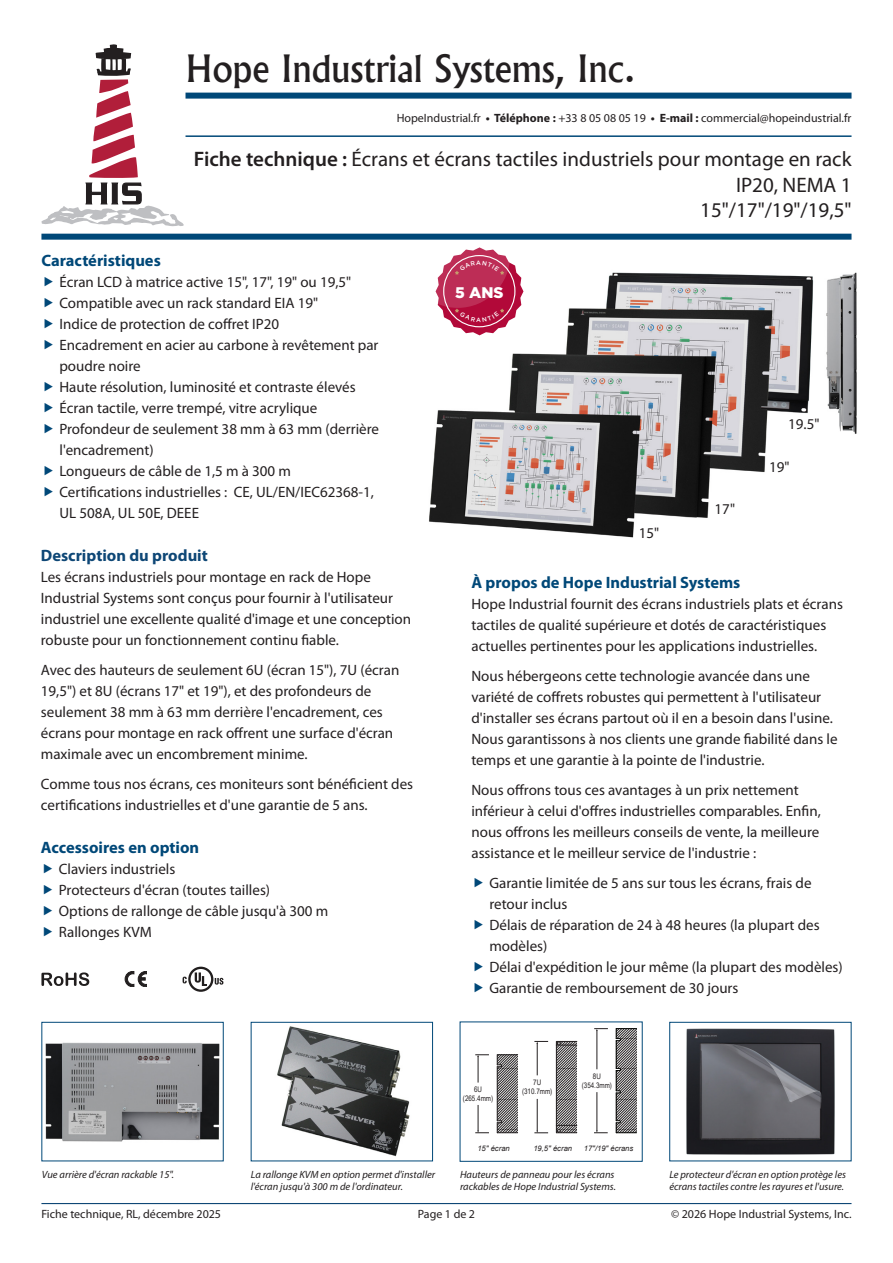
<style>
.page{position:relative;width:893px;height:1263px;background:#fff}
.page>*{position:absolute;margin:0;border:0;box-sizing:border-box;transform-origin:0 0}
.t1{font:500 36px "Albertus";color:#231f20}
.t2{font:21px "Myriad Pro";color:#231f20}
.Page_1_Headers{font:700 16.5px "Myriad Pro";color:#004878}
.Page_1_Headers-2{font:700 16.5px "Myriad Pro";color:#0e4776}
.t3{font:900 15.45px "Gotham";color:#fff}
.Page_1{font:15px/21px "Myriad Pro";color:#231f20}
.t4{font:12px "Myriad Pro";color:#231f20}
.Captions{font:italic 10.5px/12.6px "Myriad Pro";color:#231f20}
.t5{font:7.65px/9.1px "Arial Narrow";color:#231f20;text-align:center}
.t6{font:italic 7.65px "Arial";color:#231f20}
.s1{font-weight:700}
.s2{font-weight:600}
</style>
<div class="page">
<hr style="left:41px;top:1203px;width:810px;height:1px;background:#0e4776">
<svg style="left:215px;top:978px;width:8px;height:7px"></svg>
<svg style="left:188px;top:967px;width:25px;height:25px"></svg>
<div style="left:191px;top:969px;width:20px;height:20px;background:#fff;border-radius:50%"></div>
<svg style="left:195px;top:972px;width:12px;height:14px"></svg>
<svg style="left:183px;top:977px;width:4px;height:6px"></svg>
<svg style="left:125px;top:971px;width:22px;height:16px"></svg>
<svg style="left:41px;top:972px;width:48px;height:14px"></svg>
<div style="left:186px;top:93px;width:665px;height:6px;background:#004878"></div>
<div style="left:41px;top:234px;width:810px;height:6px;background:#004878"></div>
<svg style="left:41px;top:44px;width:145px;height:182px"></svg>
<hr style="left:186px;top:135px;width:665px;height:2px;background:#004878">
<img style="left:429px;top:272px;width:428px;height:266px">
<img style="left:45px;top:1042px;width:175px;height:100px">
<img style="left:277px;top:1026px;width:133px;height:131px">
<div style="left:251px;top:1022px;width:182px;height:139px;border:1px solid #004878"></div>
<img style="left:686px;top:1028px;width:149px;height:127px">
<div style="left:669px;top:1022px;width:182px;height:139px;border:1px solid #004878"></div>
<svg style="left:615px;top:1028px;width:22px;height:105px;background:#7d7b7c"></svg>
<hr style="left:597px;top:1092px;width:1px;height:39px;background:#231f20">
<hr style="left:597px;top:1030px;width:1px;height:39px;background:#231f20">
<svg style="left:595px;top:1028px;width:12px;height:3px"></svg>
<svg style="left:594px;top:1130px;width:13px;height:3px"></svg>
<svg style="left:557px;top:1046px;width:20px;height:79px;background:#838181"></svg>
<hr style="left:556px;top:1046px;width:1px;height:79px;background:#231f20">
<svg style="left:556px;top:1125px;width:21px;height:8px"></svg>
<svg style="left:556px;top:1041px;width:21px;height:5px"></svg>
<hr style="left:537px;top:1099px;width:1px;height:32px;background:#231f20">
<svg style="left:535px;top:1130px;width:13px;height:3px"></svg>
<hr style="left:537px;top:1043px;width:1px;height:32px;background:#231f20">
<svg style="left:535px;top:1041px;width:13px;height:3px"></svg>
<svg style="left:498px;top:1067px;width:20px;height:53px"></svg>
<svg style="left:496px;top:1120px;width:22px;height:13px"></svg>
<svg style="left:496px;top:1054px;width:22px;height:13px"></svg>
<hr style="left:497px;top:1067px;width:1px;height:54px;background:#231f20">
<svg style="left:476px;top:1105px;width:12px;height:28px"></svg>
<svg style="left:476px;top:1054px;width:12px;height:28px"></svg>
<svg style="left:436px;top:247px;width:87px;height:88px"></svg>
<p class="t1" style="left:186px;top:46px;width:452px">Hope Industrial Systems, Inc.</p>
<p class="t4" style="left:397px;top:110px;width:456px">HopeIndustrial.fr <span class="s1">• Téléphone :</span> +33 8 05 08 05 19 <span class="s1">• E-mail :</span> commercial@hopeindustrial.fr</p>
<p class="t2" style="left:194px;top:146px;width:659px"><span class="s2">Fiche technique :</span> Écrans et écrans tactiles industriels pour montage en rack</p>
<p class="t2" style="left:736px;top:172px;width:117px">IP20, NEMA 1</p>
<p class="t2" style="left:700px;top:197px;width:153px">15"/17"/19"/19,5"</p>
<p class="Page_1_Headers" style="left:41px;top:250px;width:121px">Caractéristiques</p>
<p class="Page_1" style="left:59px;top:272px;width:293px">Écran LCD à matrice active 15", 17", 19" ou 19,5"</p>
<p class="Page_1" style="left:59px;top:293px;width:260px">Compatible avec un rack standard EIA 19"</p>
<p class="Page_1" style="left:59px;top:314px;width:221px">Indice de protection de coffret IP20</p>
<p class="Page_1" style="left:59px;top:335px;width:321px">Encadrement en acier au carbone à revêtement par poudre noire</p>
<p class="Page_1" style="left:59px;top:377px;width:298px">Haute résolution, luminosité et contraste élevés</p>
<p class="Page_1" style="left:59px;top:398px;width:259px">Écran tactile, verre trempé, vitre acrylique</p>
<p class="Page_1" style="left:59px;top:419px;width:321px">Profondeur de seulement 38 mm à 63 mm (derrière l'encadrement)</p>
<p class="Page_1" style="left:59px;top:461px;width:233px">Longueurs de câble de 1,5 m à 300 m</p>
<p class="Page_1" style="left:59px;top:482px;width:316px">Certifications industrielles : CE, UL/EN/IEC62368-1,<br>UL 508A, UL 50E, DEEE</p>
<p class="Page_1_Headers-2" style="left:41px;top:545px;width:168px">Description du produit</p>
<p class="Page_1" style="left:41px;top:566px;width:372px">Les écrans industriels pour montage en rack de Hope Industrial Systems sont conçus pour fournir à l'utilisateur industriel une excellente qualité d'image et une conception robuste pour un fonctionnement continu fiable.</p>
<p class="Page_1" style="left:41px;top:659px;width:360px">Avec des hauteurs de seulement 6U (écran 15"), 7U (écran 19,5") et 8U (écrans 17" et 19"), et des profondeurs de seulement 38 mm à 63 mm derrière l'encadrement, ces écrans pour montage en rack offrent une surface d'écran maximale avec un encombrement minime.</p>
<p class="Page_1" style="left:41px;top:773px;width:374px">Comme tous nos écrans, ces moniteurs sont bénéficient des certifications industrielles et d'une garantie de 5 ans.</p>
<p class="Page_1_Headers" style="left:41px;top:836px;width:160px">Accessoires en option</p>
<p class="Page_1" style="left:59px;top:858px;width:118px">Claviers industriels</p>
<p class="Page_1" style="left:59px;top:879px;width:213px">Protecteurs d'écran (toutes tailles)</p>
<p class="Page_1" style="left:59px;top:900px;width:271px">Options de rallonge de câble jusqu'à 300 m</p>
<p class="Page_1" style="left:59px;top:921px;width:94px">Rallonges KVM</p>
<p class="t3" style="left:455px;top:283px;width:50px">5 ANS</p>
<p class="Page_1" style="left:639px;top:522px;width:22px">15"</p>
<p class="Page_1" style="left:715px;top:498px;width:22px">17"</p>
<p class="Page_1" style="left:788px;top:413px;width:33px">19.5"</p>
<p class="Page_1" style="left:769px;top:457px;width:22px">19"</p>
<p class="Page_1_Headers" style="left:471px;top:572px;width:270px">À propos de Hope Industrial Systems</p>
<p class="Page_1" style="left:471px;top:593px;width:373px">Hope Industrial fournit des écrans industriels plats et écrans tactiles de qualité supérieure et dotés de caractéristiques actuelles pertinentes pour les applications industrielles.</p>
<p class="Page_1" style="left:471px;top:665px;width:368px">Nous hébergeons cette technologie avancée dans une variété de coffrets robustes qui permettent à l'utilisateur d'installer ses écrans partout où il en a besoin dans l'usine.<br>Nous garantissons à nos clients une grande fiabilité dans le temps et une garantie à la pointe de l'industrie.</p>
<p class="Page_1" style="left:471px;top:779px;width:351px">Nous offrons tous ces avantages à un prix nettement inférieur à celui d'offres industrielles comparables. Enfin, nous offrons les meilleurs conseils de vente, la meilleure assistance et le meilleur service de l'industrie :</p>
<p class="Page_1" style="left:489px;top:872px;width:324px">Garantie limitée de 5 ans sur tous les écrans, frais de retour inclus</p>
<p class="Page_1" style="left:489px;top:914px;width:332px">Délais de réparation de 24 à 48 heures (la plupart des modèles)</p>
<p class="Page_1" style="left:489px;top:956px;width:355px">Délai d'expédition le jour même (la plupart des modèles)</p>
<p class="Page_1" style="left:489px;top:977px;width:251px">Garantie de remboursement de 30 jours</p>
<p class="t5" style="left:463px;top:1084px;width:32px">6U (265.4mm)</p>
<p class="t5" style="left:522px;top:1078px;width:32px">7U (310.7mm)</p>
<p class="t5" style="left:582px;top:1071px;width:32px">8U (354.3mm)</p>
<p class="t6" style="left:477px;top:1143px;width:34px">15" écran</p>
<p class="t6" style="left:533px;top:1143px;width:40px">19,5" écran</p>
<p class="t6" style="left:584px;top:1143px;width:51px">17"/19" écrans</p>
<p class="Captions" style="left:42px;top:1168px;width:134px">Vue arrière d'écran rackable 15".</p>
<p class="Captions" style="left:251px;top:1168px;width:186px">La rallonge KVM en option permet d'installer l'écran jusqu'à 300 m de l'ordinateur.</p>
<p class="Captions" style="left:460px;top:1168px;width:157px">Hauteurs de panneau pour les écrans rackables de Hope Industrial Systems.</p>
<p class="Captions" style="left:669px;top:1168px;width:178px">Le protecteur d'écran en option protège les écrans tactiles contre les rayures et l'usure.</p>
<p class="t4" style="left:41px;top:1206px;width:181px">Fiche technique, RL, décembre 2025</p>
<p class="t4" style="left:418px;top:1206px;width:59px">Page 1 de 2</p>
<p class="t4" style="left:671px;top:1206px;width:182px">© 2026 Hope Industrial Systems, Inc.</p>
</div>
